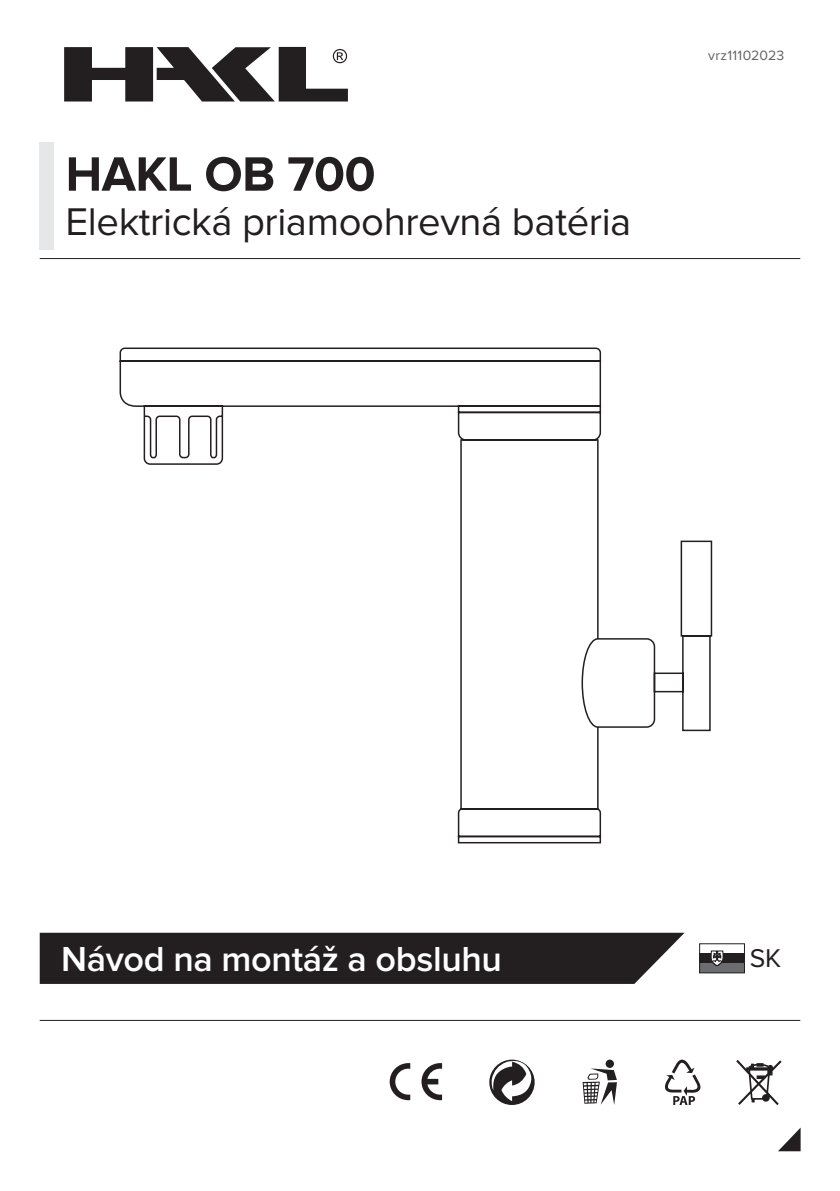
<style>
.page{position:relative;width:840px;height:1191px;background:#fff}
.page>*{position:absolute;margin:0;border:0;box-sizing:border-box;transform-origin:0 0}
.t1{font:700 50px "Proxima Nova";letter-spacing:-.01em;color:#231f20}
.t2{font:40px "Proxima Nova";letter-spacing:-.01em;color:#231f20}
.t3{font:600 36px "Proxima Nova";letter-spacing:-.01em;color:#fff}
.t4{font:26.6px "Proxima Nova";color:#231f20}
.t5{font:14px "Proxima Nova";letter-spacing:.02em;color:#636366}
</style>
<div class="page">
<svg style="left:40px;top:932px;width:644px;height:52px;background:#2e2a2b"></svg>
<svg style="left:64px;top:47px;width:284px;height:54px"></svg>
<hr style="left:40px;top:258px;width:759px;height:1px;background:#231f20">
<div style="left:40px;top:142px;width:14px;height:107px;background:#e6e7e9"></div>
<svg style="left:736px;top:1060px;width:45px;height:45px"></svg>
<svg style="left:489px;top:1059px;width:45px;height:46px"></svg>
<div style="left:605px;top:1059px;width:8px;height:9px;background:#231f20;border-radius:50%"></div>
<svg style="left:582px;top:1068px;width:34px;height:37px"></svg>
<svg style="left:665px;top:1059px;width:35px;height:46px"></svg>
<hr style="left:40px;top:1020px;width:759px;height:1px;background:#231f20">
<svg style="left:778px;top:1128px;width:22px;height:23px"></svg>
<svg style="left:389px;top:1063px;width:21px;height:37px"></svg>
<svg style="left:421px;top:1063px;width:21px;height:37px"></svg>
<div style="left:699px;top:953px;width:45px;height:10px;background:#231f20"></div>
<div style="left:699px;top:963px;width:45px;height:10px;background:#6c6d70"></div>
<svg style="left:710px;top:950px;width:13px;height:16px"></svg>
<div style="left:699px;top:943px;width:45px;height:30px;border:1px solid #231f20"></div>
<svg style="left:119px;top:347px;width:593px;height:497px"></svg>
<p class="t1" style="left:65px;top:151px;width:311px">HAKL OB 700</p>
<p class="t2" style="left:65px;top:203px;width:567px">Elektrická priamoohrevná batéria</p>
<p class="t5" style="left:707px;top:49px;width:78px">vrz11102023</p>
<p class="t3" style="left:61px;top:942px;width:442px">Návod na montáž a obsluhu</p>
<p class="t4" style="left:749px;top:946px;width:33px">SK</p>
</div>
